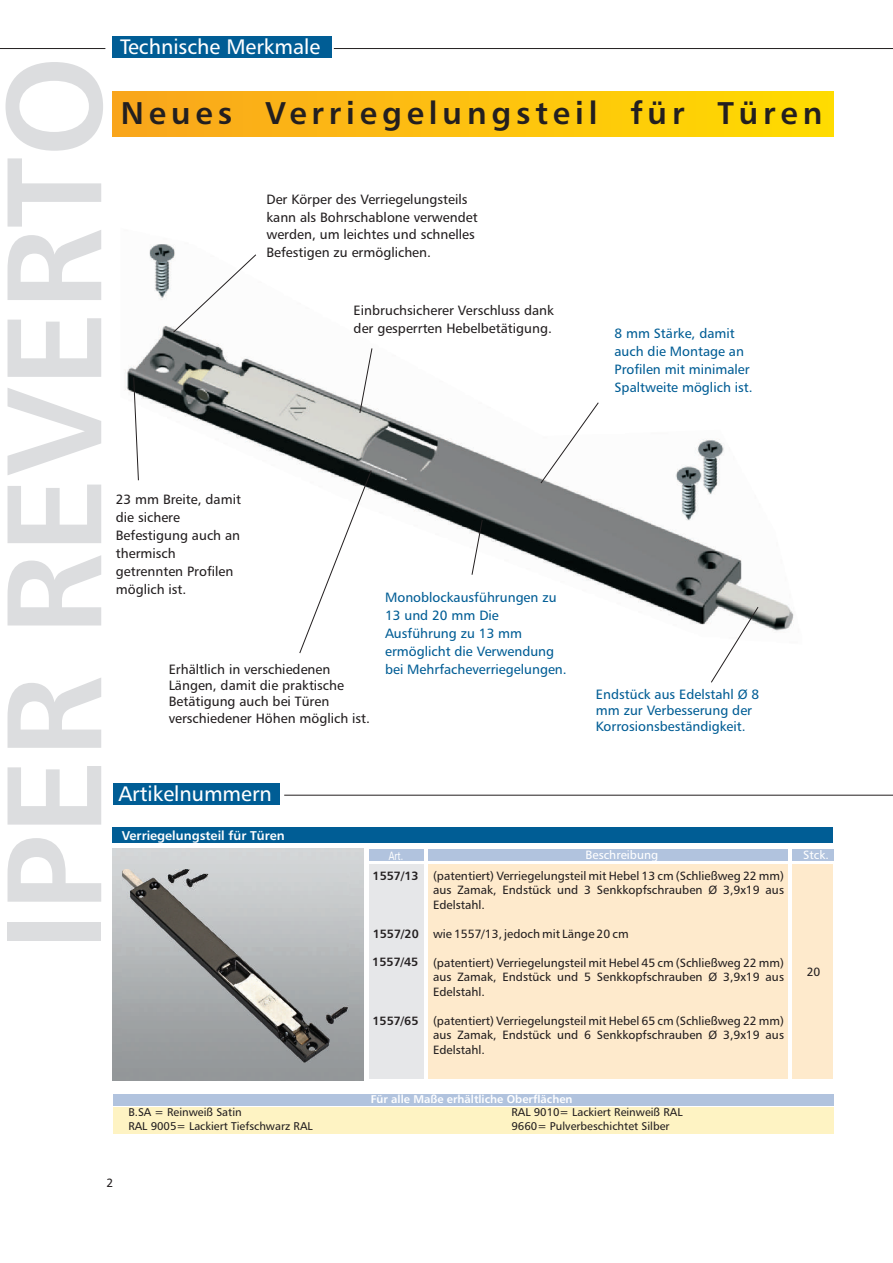
<style>
.page{position:relative;width:893px;height:1263px;background:#fff}
.page>*{position:absolute;margin:0;border:0;box-sizing:border-box;transform-origin:0 0}
.t1{font:135px "Humanist 777 BT Bold B";color:#dcdddf}
.t2{font:31.5px "Humanist 777 BT Bold B";letter-spacing:.155em;color:#231f20}
.t3{font:21px "Humanist 777 BT Roman B";color:#fff}
.t4{font:13.5px/17.9px "Humanist 777 BT Roman B";color:#231f20}
.t5{font:13.5px/17.9px "Humanist 777 BT Roman B";color:#005d95}
.t6{font:12.75px "Humanist 777 BT Bold B";color:#fff}
.t7{font:12px/14.4px "Humanist 777 BT Roman B";color:#231f20;text-align:justify}
.t8{font:12px "Humanist 777 BT Bold B";color:#231f20}
.t9{font:12px "Humanist 777 BT Roman B";color:#fff}
.t10{font:12px "Humanist 777 BT Roman B";color:#fff;scale:.71 1}
.t11{font:11.25px "Humanist 777 BT Roman B";color:#231f20}
.t12{font:11.25px "Humanist 777 BT Bold B";color:#fff}
</style>
<div class="page">
<div style="left:113px;top:91px;width:720px;height:45px;background:linear-gradient(to right,#faa61d,#ffdc00)"></div>
<hr style="left:334px;top:48px;width:559px;height:1px;background:#231f20">
<hr style="left:0;top:48px;width:105px;height:1px;background:#231f20">
<div style="left:113px;top:36px;width:219px;height:21px;background:#005d95"></div>
<img style="left:125px;top:244px;width:669px;height:387px">
<svg style="left:172px;top:254px;width:85px;height:79px"></svg>
<svg style="left:359px;top:348px;width:14px;height:66px"></svg>
<svg style="left:471px;top:519px;width:12px;height:57px"></svg>
<svg style="left:710px;top:606px;width:49px;height:77px"></svg>
<svg style="left:540px;top:402px;width:59px;height:82px"></svg>
<svg style="left:133px;top:376px;width:6px;height:105px"></svg>
<svg style="left:299px;top:470px;width:73px;height:184px"></svg>
<div style="left:369px;top:849px;width:54px;height:12px;background:#b1c3de"></div>
<div style="left:112px;top:828px;width:721px;height:15px;background:#005d95"></div>
<div style="left:429px;top:849px;width:359px;height:12px;background:#b1c3de"></div>
<div style="left:369px;top:865px;width:54px;height:214px;background:#e6e7e9"></div>
<div style="left:792px;top:864px;width:41px;height:215px;background:#feeacc"></div>
<div style="left:429px;top:864px;width:359px;height:215px;background:#feeacc"></div>
<div style="left:792px;top:849px;width:41px;height:12px;background:#b1c3de"></div>
<img style="left:112px;top:848px;width:252px;height:233px">
<div style="left:113px;top:783px;width:167px;height:21px;background:#005d95"></div>
<hr style="left:284px;top:795px;width:609px;height:1px;background:#231f20">
<div style="left:113px;top:1119px;width:720px;height:15px;background:#fef3c3"></div>
<div style="left:113px;top:1107px;width:720px;height:11px;background:#fef3c3"></div>
<div style="left:113px;top:1094px;width:720px;height:11px;background:#b1c3de"></div>
<img style="left:122px;top:870px;width:226px;height:193px">
<h1 class="t1" style="left:-2px;top:952px;width:897px;rotate:-90deg">IPER REVERTO</h1>
<h3 class="t3" style="left:120px;top:38px;width:202px">Technische Merkmale</h3>
<h2 class="t2" style="left:121px;top:100px;width:703px">Neues Verriegelungsteil für Türen</h2>
<p class="t4" style="left:266px;top:191px;width:213px">Der Körper des Verriegelungsteils kann als Bohrschablone verwendet werden, um leichtes und schnelles Befestigen zu ermöglichen.</p>
<p class="t4" style="left:354px;top:302px;width:202px">Einbruchsicherer Verschluss dank der gesperrten Hebelbetätigung.</p>
<p class="t5" style="left:614px;top:326px;width:140px">8 mm Stärke, damit auch die Montage an<br>Profilen mit minimaler<br>Spaltweite möglich ist.</p>
<p class="t4" style="left:116px;top:492px;width:127px">23 mm Breite, damit die sichere<br>Befestigung auch an thermisch getrennten Profilen möglich ist.</p>
<p class="t4" style="left:169px;top:662px;width:203px;line-height:16.4px">Erhältlich in verschiedenen<br>Längen, damit die praktische<br>Betätigung auch bei Türen verschiedener Höhen möglich ist.</p>
<p class="t5" style="left:385px;top:590px;width:183px">Monoblockausführungen zu<br>13 und 20 mm Die<br>Ausführung zu 13 mm ermöglicht die Verwendung bei Mehrfacheverriegelungen.</p>
<h3 class="t3" style="left:118px;top:784px;width:155px">Artikelnummern</h3>
<p class="t6" style="left:122px;top:830px;width:165px">Verriegelungsteil für Türen</p>
<p class="t5" style="left:596px;top:687px;width:165px;line-height:16.4px">Endstück aus Edelstahl Ø 8 mm zur Verbesserung der<br>Korrosionsbeständigkeit.</p>
<p class="t10" style="left:389px;top:851px;width:22px">Art.</p>
<p class="t9" style="left:803px;top:850px;width:27px">Stck.</p>
<p class="t9" style="left:586px;top:850px;width:74px">Beschreibung</p>
<p class="t8" style="left:373px;top:871px;width:48px">1557/13</p>
<p class="t8" style="left:373px;top:929px;width:48px">1557/20</p>
<p class="t8" style="left:372px;top:957px;width:48px">1557/45</p>
<p class="t8" style="left:372px;top:1016px;width:48px">1557/65</p>
<p class="t7" style="left:433px;top:869px;width:352px">(patentiert) Verriegelungsteil mit Hebel 13 cm (Schließweg 22 mm) aus Zamak, Endstück und 3 Senkkopfschrauben Ø 3,9x19 aus Edelstahl.</p>
<p class="t7" style="left:433px;top:927px;width:197px">wie 1557/13, jedoch mit Länge 20 cm</p>
<p class="t7" style="left:433px;top:956px;width:352px">(patentiert) Verriegelungsteil mit Hebel 45 cm (Schließweg 22 mm) aus Zamak, Endstück und 5 Senkkopfschrauben Ø 3,9x19 aus Edelstahl.</p>
<p class="t7" style="left:433px;top:1014px;width:352px">(patentiert) Verriegelungsteil mit Hebel 65 cm (Schließweg 22 mm) aus Zamak, Endstück und 6 Senkkopfschrauben Ø 3,9x19 aus Edelstahl.</p>
<p class="t7" style="left:807px;top:965px;width:15px">20</p>
<p class="t12" style="left:371px;top:1094px;width:203px">Für alle Maße erhältliche Oberflächen</p>
<p class="t11" style="left:128px;top:1108px;width:115px">B.SA = Reinweiß Satin</p>
<p class="t11" style="left:511px;top:1108px;width:173px">RAL 9010= Lackiert Reinweiß RAL</p>
<p class="t11" style="left:128px;top:1121px;width:186px">RAL 9005= Lackiert Tiefschwarz RAL</p>
<p class="t11" style="left:511px;top:1121px;width:160px">9660= Pulverbeschichtet Silber</p>
<p class="t7" style="left:107px;top:1176px;width:8px">2</p>
</div>
